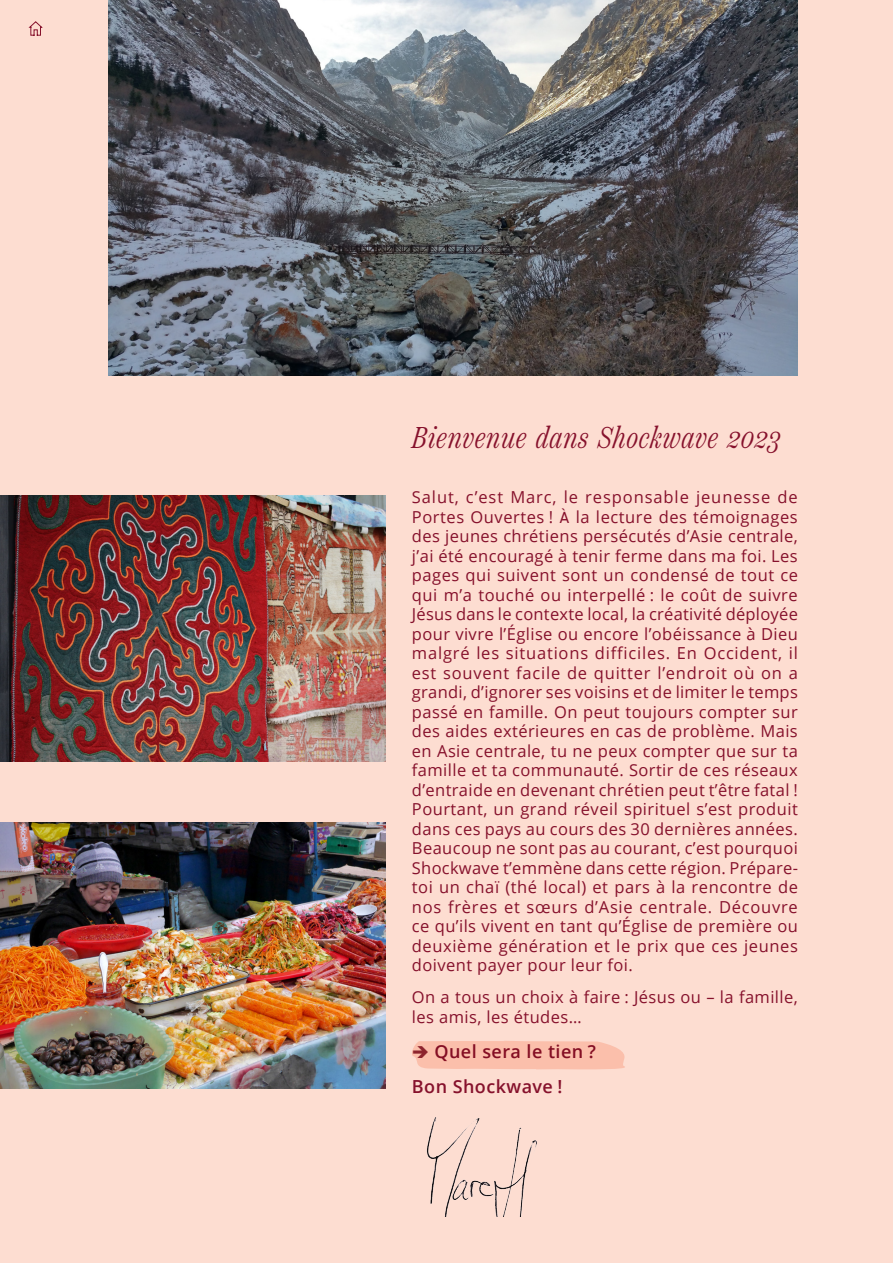
<style>
.page{position:relative;width:893px;height:1263px;background:#fdddd1}
.page>*{position:absolute;margin:0;border:0;box-sizing:border-box;transform-origin:0 0}
.Unterüberschriften{font:italic 300 30px "Scotch Text Comp";letter-spacing:.025em;color:#86112c}
.Einleitung{font:600 18px "Open Sans";letter-spacing:.025em;color:#86112c}
.Einleitung-2{font:16.5px/19.5px "Open Sans";letter-spacing:.025em;color:#86112c;text-align:justify}
.s1{font-family:"DIN Next LT Pro"}
.s2{color:#8f2a38}
</style>
<div class="page">
<img style="left:0;top:495px;width:386px;height:266px">
<img style="left:0;top:823px;width:386px;height:266px">
<img style="left:109px;top:0;width:689px;height:375px">
<svg style="left:28px;top:21px;width:15px;height:15px"></svg>
<div style="left:412px;top:1041px;width:213px;height:28px;background:#fbbfab"></div>
<img style="left:426px;top:1117px;width:111px;height:100px">
<p class="Unterüberschriften" style="left:412px;top:421px;width:370px">Bienvenue dans Shockwave 2023</p>
<p class="Einleitung-2" style="left:412px;top:487px;width:388px">Salut, c’est Marc, le responsable jeunesse de Portes Ouvertes ! <span class="s1">À</span> la lecture des témoignages des jeunes chrétiens persécutés d’Asie centrale, j’ai été encouragé à tenir ferme dans ma foi. Les pages qui suivent sont un condensé de tout ce qui m’a touché ou interpellé : le coût de suivre Jésus dans le contexte local, la créativité déployée pour vivre l’Église ou encore l’obéissance à Dieu malgré les situations difficiles. En Occident, il est souvent facile de quitter l’endroit où on a grandi, d’ignorer ses voisins et de limiter le temps passé en famille. On peut toujours compter sur des aides extérieures en cas de problème. Mais en Asie centrale, tu ne peux compter que sur ta famille et ta communauté. Sortir de ces réseaux d’entraide en devenant chrétien peut t’être fatal !<br>Pourtant, un grand réveil spirituel s’est produit dans ces pays au cours des 30 dernières années.<br>Beaucoup ne sont pas au courant, c’est pourquoi Shockwave t’emmène dans cette région. Prépare&shy;toi un chaï (thé local) et pars à la rencontre de nos frères et sœurs d’Asie centrale. Découvre ce qu’ils vivent en tant qu’Église de première ou deuxième génération et le prix que ces jeunes doivent payer pour leur foi.</p>
<p class="Einleitung-2" style="left:412px;top:987px;width:387px">On a tous un choix à faire : Jésus ou – la famille, les amis, les études…</p>
<p class="Einleitung" style="left:412px;top:1039px;width:185px"><span class="s2">➔</span> Quel sera le tien ?</p>
<p class="Einleitung" style="left:412px;top:1074px;width:152px">Bon Shockwave !</p>
</div>
